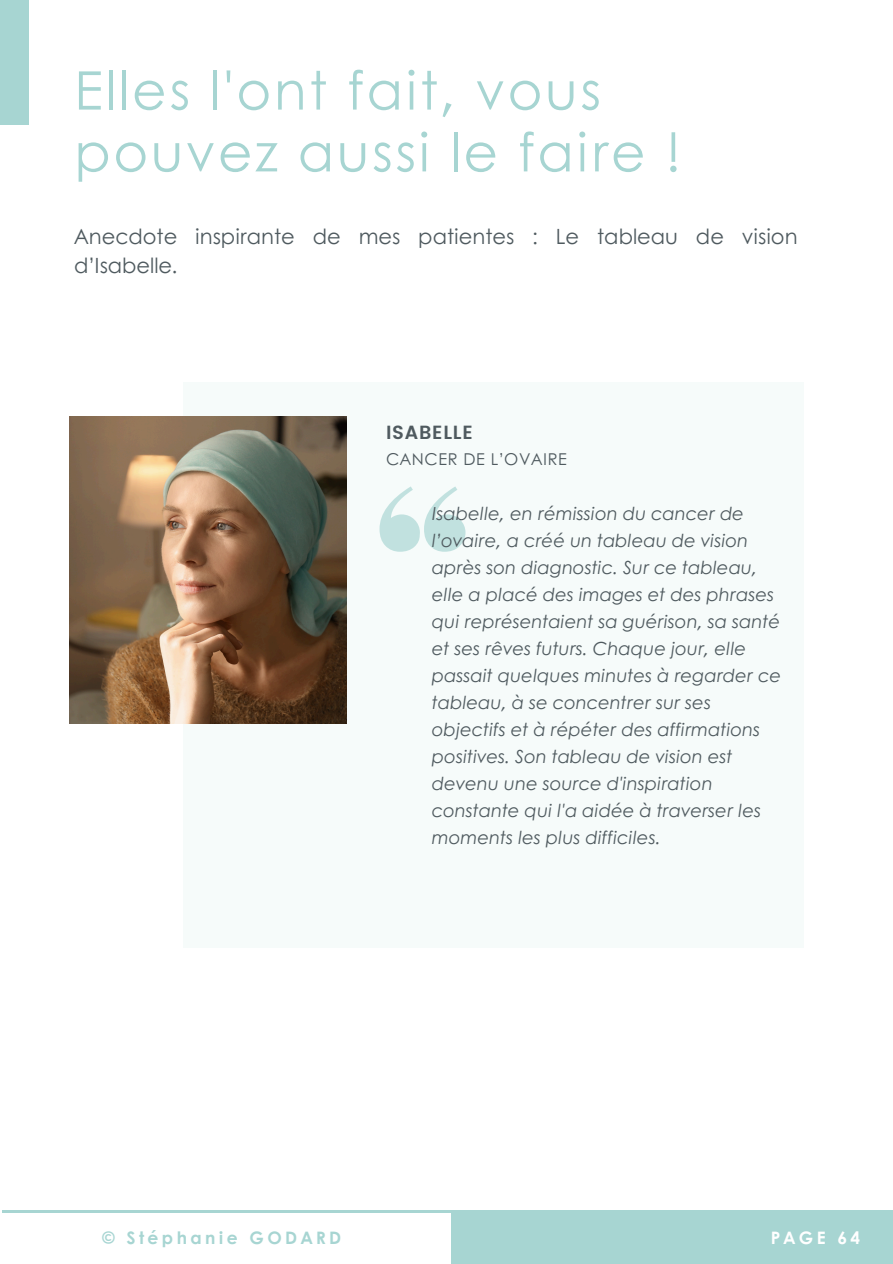
<style>
.page{position:relative;width:893px;height:1264px;background:#fff}
.page>*{position:absolute;margin:0;border:0;box-sizing:border-box;transform-origin:0 0}
.t1{font:53.1px/61.8px "Century Gothic";letter-spacing:.05em;color:#a7d5d2}
.t2{font:21px/29.2px "Century Gothic";color:#4f5a5f}
.t3{font:600 19.05px "Poppins";letter-spacing:.04em;color:#4f5a5f}
.t4{font:italic 18px/27px "Century Gothic";color:#4f5a5f}
.t5{font:700 17.1px "Century Gothic";letter-spacing:.2em;color:#a7d5d2}
.t6{font:700 17.1px "Century Gothic";letter-spacing:.2em;color:#fff}
.t7{font:16.35px "Century Gothic";letter-spacing:.04em;color:#4f5a5f}
</style>
<div class="page">
<div style="left:451px;top:1211px;width:441px;height:52px;background:#a7d5d2"></div>
<hr style="left:2px;top:1210px;width:890px;height:2px;background:#a7d5d2">
<div style="left:0;top:0;width:29px;height:124px;background:#a7d5d2"></div>
<div style="left:184px;top:382px;width:620px;height:565px;background:#f2f9f8"></div>
<svg style="left:379px;top:486px;width:86px;height:65px"></svg>
<img style="left:69px;top:416px;width:277px;height:307px">
<h3 class="t1" style="left:74px;top:57px;width:608px">Elles l'ont fait, vous pouvez aussi le faire !</h3>
<p class="t2" style="left:74px;top:221px;width:724px">Anecdote inspirante de mes patientes : Le tableau de vision d’Isabelle.</p>
<h2 class="t3" style="left:386px;top:421px;width:88px">ISABELLE</h2>
<h5 class="t7" style="left:386px;top:447px;width:182px">CANCER DE L’OVAIRE</h5>
<p class="t4" style="left:431px;top:499px;width:351px">Isabelle, en rémission du cancer de l’ovaire, a créé un tableau de vision après son diagnostic. Sur ce tableau, elle a placé des images et des phrases qui représentaient sa guérison, sa santé et ses rêves futurs. Chaque jour, elle passait quelques minutes à regarder ce tableau, à se concentrer sur ses objectifs et à répéter des affirmations positives. Son tableau de vision est devenu une source d'inspiration constante qui l'a aidée à traverser les moments les plus difficiles.</p>
<h4 class="t5" style="left:102px;top:1224px;width:240px">© Stéphanie GODARD</h4>
<h1 class="t6" style="left:770px;top:1224px;width:91px">PAGE 64</h1>
</div>
